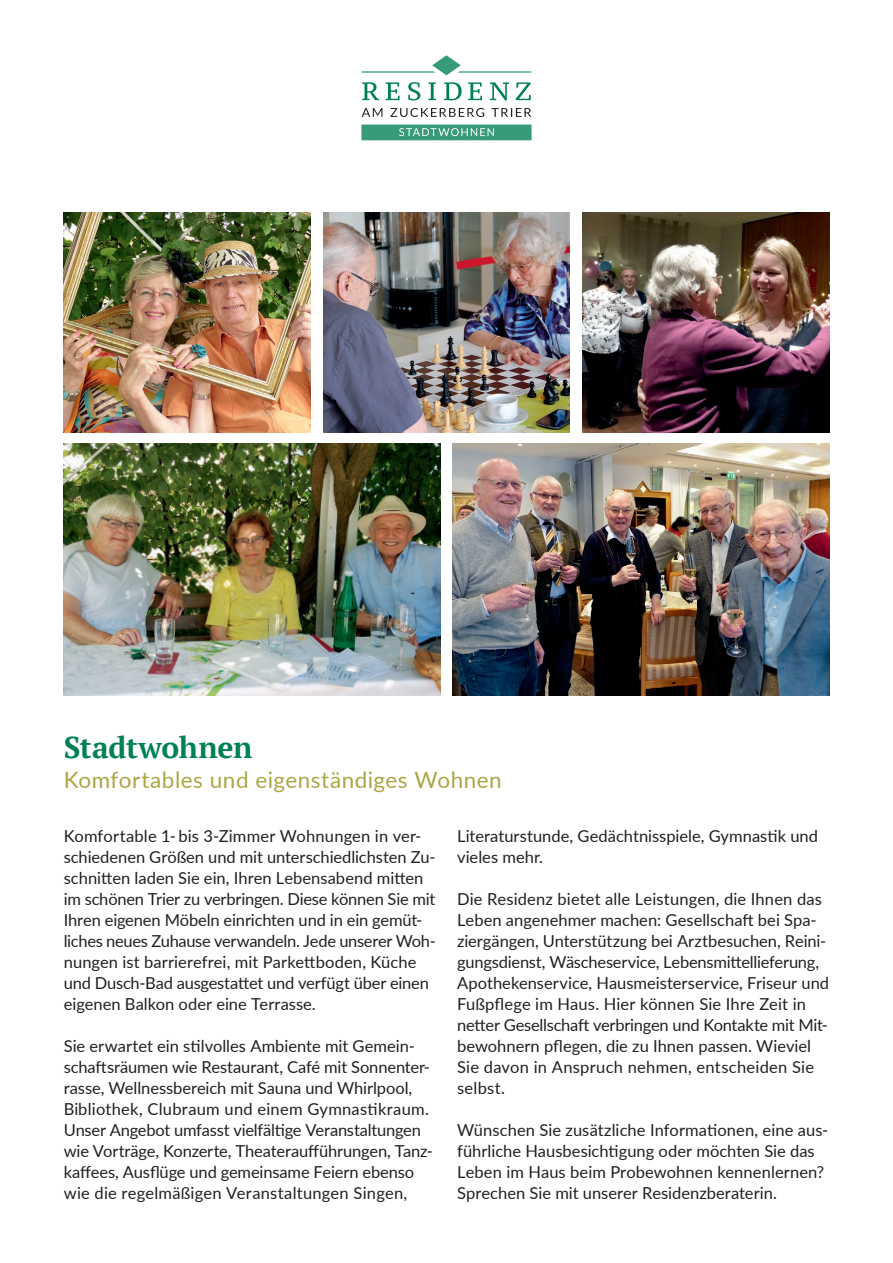
<style>
.page{position:relative;width:893px;height:1263px;background:#fff}
.page>*{position:absolute;margin:0;border:0;box-sizing:border-box;transform-origin:0 0}
.t1{font:700 30px "PT Serif";letter-spacing:-.015em;color:#008155}
.t2{font:22.5px "Lato";letter-spacing:.02em;color:#ada543}
.t3{font:16.5px/21px "Lato";color:#231f20}
</style>
<div class="page">
<svg style="left:361px;top:125px;width:170px;height:15px;background:#48a385"></svg>
<svg style="left:362px;top:108px;width:169px;height:9px"></svg>
<svg style="left:362px;top:55px;width:169px;height:20px"></svg>
<svg style="left:362px;top:82px;width:169px;height:18px"></svg>
<img style="left:583px;top:212px;width:246px;height:220px">
<img style="left:323px;top:212px;width:247px;height:220px">
<img style="left:64px;top:443px;width:376px;height:252px">
<img style="left:453px;top:443px;width:376px;height:252px">
<img style="left:64px;top:212px;width:246px;height:220px">
<h1 class="t1" style="left:64px;top:728px;width:190px">Stadtwohnen</h1>
<h2 class="t2" style="left:64px;top:764px;width:439px">Komfortables und eigenständiges Wohnen</h2>
<p class="t3" style="left:64px;top:825px;width:374px">Komfortable 1- bis 3-Zimmer Wohnungen in ver&shy;schiedenen Größen und mit unterschiedlichsten Zu&shy;schnitten laden Sie ein, Ihren Lebensabend mitten im schönen Trier zu verbringen. Diese können Sie mit Ihren eigenen Möbeln einrichten und in ein gemüt&shy;liches neues Zuhause verwandeln. Jede unserer Woh&shy;nungen ist barrierefrei, mit Parkettboden, Küche und Dusch-Bad ausgestattet und verfügt über einen eigenen Balkon oder eine Terrasse.</p>
<p class="t3" style="left:64px;top:1035px;width:367px">Sie erwartet ein stilvolles Ambiente mit Gemein&shy;schaftsräumen wie Restaurant, Café mit Sonnenter-- rasse, Wellnessbereich mit Sauna und Whirlpool, Bibliothek, Clubraum und einem Gymnastikraum.<br>Unser Angebot umfasst vielfältige Veranstaltungen wie Vorträge, Konzerte, Theateraufführungen, Tanz-- kaffees, Ausflüge und gemeinsame Feiern ebenso wie die regelmäßigen Veranstaltungen Singen,</p>
<p class="t3" style="left:457px;top:825px;width:362px">Literaturstunde, Gedächtnisspiele, Gymnastik und vieles mehr.</p>
<p class="t3" style="left:457px;top:888px;width:374px">Die Residenz bietet alle Leistungen, die Ihnen das Leben angenehmer machen: Gesellschaft bei Spa&shy;ziergängen, Unterstützung bei Arztbesuchen, Reini&shy;gungsdienst, Wäscheservice, Lebensmittellieferung, Apothekenservice, Hausmeisterservice, Friseur und Fußpflege im Haus. Hier können Sie Ihre Zeit in netter Gesellschaft verbringen und Kontakte mit Mit&shy;bewohnern pflegen, die zu Ihnen passen. Wieviel Sie davon in Anspruch nehmen, entscheiden Sie selbst.</p>
<p class="t3" style="left:457px;top:1119px;width:373px">Wünschen Sie zusätzliche Informationen, eine aus&shy;führliche Hausbesichtigung oder möchten Sie das Leben im Haus beim Probewohnen kennenlernen?<br>Sprechen Sie mit unserer Residenzberaterin.</p>
</div>
